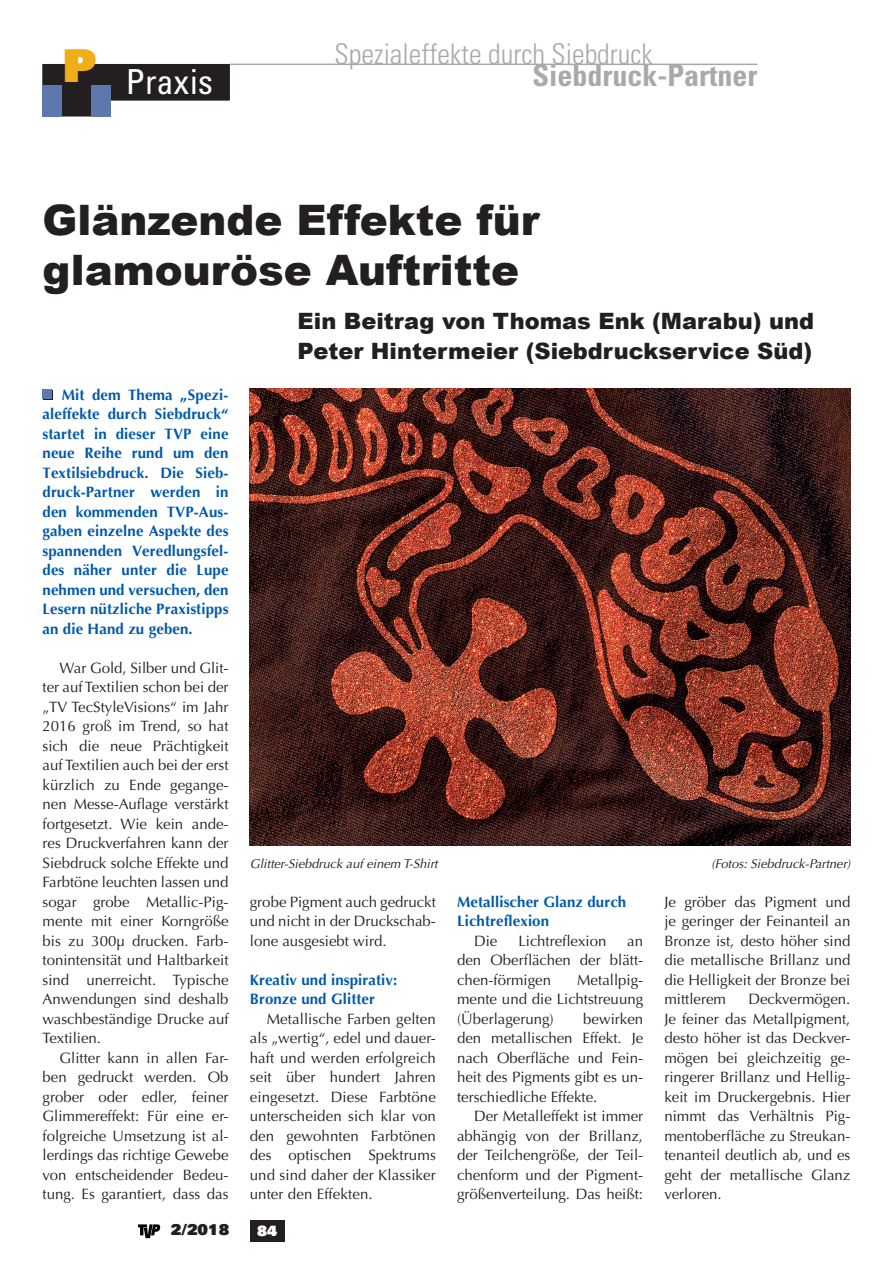
<style>
.page{position:relative;width:893px;height:1263px;background:#fff}
.page>*{position:absolute;margin:0;border:0;box-sizing:border-box;transform-origin:0 0}
.t1{font:900 42px/50.4px "Arial";color:#231f20}
.t2{font:condensed 34.5px "Univers LT Std";color:#fff}
.t3{font:700 condensed 30px "Univers LT Std";color:#a8a9ad}
.t4{font:300 condensed 28.5px "Univers";color:#a8a9ad}
.t5{font:900 22.5px/30px "Arial";color:#231f20}
.t6{font:15px/19.5px "Optima";color:#231f20;text-align:justify}
.t7{font:700 15px/19.5px "Optima";letter-spacing:.005em;color:#015aaa}
.t8{font:15px "Univers LT Std X Black";color:#231f20}
.t9{font:14.25px "Univers LT Std X Black";color:#fff}
.t10{font:italic 12.75px "Optima CE";color:#231f20}
</style>
<div class="page">
<div style="left:250px;top:1220px;width:35px;height:22px;background:#231f20"></div>
<svg style="left:138px;top:1224px;width:22px;height:14px"></svg>
<svg style="left:43px;top:64px;width:187px;height:52px"></svg>
<div style="left:43px;top:85px;width:19px;height:31px;background:#5c78ac"></div>
<div style="left:91px;top:85px;width:20px;height:31px;background:#5c78ac"></div>
<hr style="left:230px;top:64px;width:527px;height:1px;background:#a8a9ad">
<div style="left:44px;top:390px;width:9px;height:10px;background:#5c78ac"></div>
<div style="left:43px;top:389px;width:9px;height:9px;background:#5c78ac"></div>
<img style="left:250px;top:389px;width:600px;height:457px">
<h2 class="t2" style="left:63px;top:60px;width:152px"><sup>P</sup> Praxis</h2>
<h3 class="t4" style="left:335px;top:37px;width:320px">Spezialeffekte durch Siebdruck</h3>
<h3 class="t3" style="left:532px;top:57px;width:226px">Siebdruck-Partner</h3>
<h1 class="t1" style="left:43px;top:193px;width:499px">Glänzende Effekte für glamouröse Auftritte</h1>
<p class="t7" style="left:43px;top:385px;width:188px;text-align:justify;text-indent:19px">Mit dem Thema „Spezi&shy;aleffekte durch Siebdruck“ startet in dieser TVP eine neue Reihe rund um den Textilsiebdruck. Die Sieb&shy;druck-Partner werden in den kommenden TVP-Aus&shy;gaben einzelne Aspekte des spannenden Veredlungsfel&shy;des näher unter die Lupe nehmen und versuchen, den Lesern nützliche Praxistipps an die Hand zu geben.</p>
<p class="t6" style="left:43px;top:658px;width:188px;text-indent:17px">War Gold, Silber und Glit&shy;ter auf Textilien schon bei der „TV TecStyleVisions“ im Jahr 2016 groß im Trend, so hat sich die neue Prächtigkeit auf Textilien auch bei der erst kürzlich zu Ende gegange&shy;nen Messe-Auflage verstärkt fortgesetzt. Wie kein ande&shy;res Druckverfahren kann der Siebdruck solche Effekte und Farbtöne leuchten lassen und sogar grobe Metallic-Pig&shy;mente mit einer Korngröße bis zu 300μ drucken. Farb&shy;tonintensität und Haltbarkeit sind unerreicht. Typische Anwendungen sind deshalb waschbeständige Drucke auf Textilien.</p>
<p class="t6" style="left:43px;top:1048px;width:188px;text-indent:17px">Glitter kann in allen Far&shy;ben gedruckt werden. Ob grober oder edler, feiner Glimmereffekt: Für eine er&shy;folgreiche Umsetzung ist al&shy;lerdings das richtige Gewebe von entscheidender Bedeu&shy;tung. Es garantiert, dass das</p>
<h3 class="t5" style="left:298px;top:305px;width:518px">Ein Beitrag von Thomas Enk (Marabu) und<br>Peter Hintermeier (Siebdruckservice Süd)</h3>
<p class="t10" style="left:250px;top:856px;width:190px">Glitter-Siebdruck auf einem T-Shirt</p>
<p class="t10" style="left:711px;top:856px;width:141px">(Fotos: Siebdruck-Partner)</p>
<p class="t6" style="left:664px;top:892px;width:188px">Je gröber das Pigment und je geringer der Feinanteil an Bronze ist, desto höher sind die metallische Brillanz und die Helligkeit der Bronze bei mittlerem</p>
<p class="t7" style="left:457px;top:892px;width:171px">Metallischer Glanz durch<br>Lichtreflexion</p>
<p class="t6" style="left:474px;top:931px;width:25px">Die</p>
<p class="t6" style="left:518px;top:931px;width:90px">Lichtreflexion</p>
<p class="t6" style="left:250px;top:892px;width:188px">grobe Pigment auch gedruckt und nicht in der Druckschab&shy;lone ausgesiebt wird.</p>
<p class="t7" style="left:250px;top:970px;width:149px">Kreativ und inspirativ:<br>Bronze und Glitter</p>
<p class="t6" style="left:250px;top:1009px;width:188px;text-indent:17px">Metallische Farben gelten als „wertig“, edel und dauer&shy;haft und werden erfolgreich seit über hundert Jahren eingesetzt. Diese Farbtöne unterscheiden sich klar von den gewohnten Farbtönen des optischen Spektrums und sind daher der Klassiker unter den Effekten.</p>
<p class="t6" style="left:457px;top:931px;width:188px;text-indent:170px">an den Oberflächen der blätt&shy;chen-förmigen</p>
<p class="t6" style="left:457px;top:970px;width:188px;text-indent:120px">Metallpig&shy;mente und die Lichtstreuung (Überlagerung)</p>
<p class="t6" style="left:664px;top:989px;width:188px;text-indent:84px">Deckvermögen.<br>Je feiner das Metallpigment, desto höher ist das Deckver&shy;mögen bei gleichzeitig ge&shy;ringerer Brillanz und Hellig&shy;keit im Druckergebnis. Hier nimmt das Verhältnis Pig&shy;mentoberfläche zu Streukan&shy;tenanteil deutlich ab, und es geht der metallische Glanz verloren.</p>
<p class="t6" style="left:457px;top:1009px;width:188px;text-indent:126px">bewirken den metallischen Effekt. Je nach Oberfläche und Fein&shy;heit des Pigments gibt es un&shy;terschiedliche Effekte.</p>
<p class="t6" style="left:457px;top:1106px;width:188px;text-indent:17px">Der Metalleffekt ist immer abhängig von der Brillanz, der Teilchengröße, der Teil&shy;chenform und der Pigment&shy;größenverteilung. Das heißt:</p>
<p class="t8" style="left:171px;top:1220px;width:60px">2/2018</p>
<p class="t9" style="left:257px;top:1222px;width:22px">84</p>
</div>
